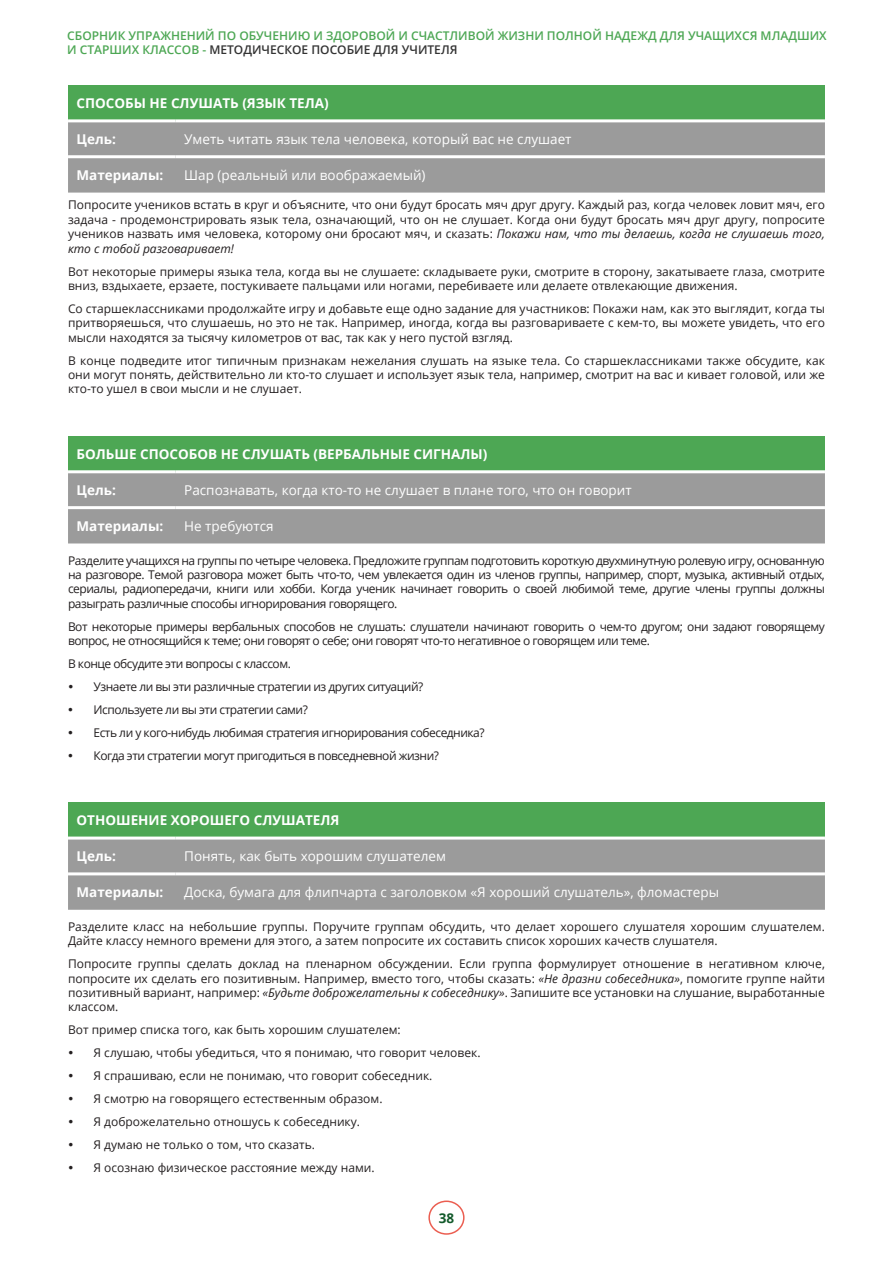
<style>
.page{position:relative;width:893px;height:1263px;background:#fff}
.page>*{position:absolute;margin:0;border:0;box-sizing:border-box;transform-origin:0 0}
.t1{font:13.5px "Open Sans";color:#fff}
.t2{font:700 13.5px "Open Sans";color:#fff}
.t3{font:700 13.5px "Open Sans";color:#135a2b}
.t4{font:12px/14.4px "Open Sans";color:#231f20;text-align:justify}
.t5{font:12px/23px "Open Sans";letter-spacing:-.04em;color:#231f20}
.t6{font:600 12px/14.4px "Open Sans";color:#4da754}
.s1{color:#333}
.s2{font-style:italic}
</style>
<div class="page">
<div style="left:428px;top:1200px;width:37px;height:35px;border:2px solid #eb5e51;border-radius:50%"></div>
<div style="left:68px;top:85px;width:757px;height:36px;background:#4da754"></div>
<div style="left:68px;top:122px;width:757px;height:71px;background:#9b9b9b"></div>
<hr style="left:68px;top:119px;width:108px;height:3px;background:#fff">
<hr style="left:176px;top:119px;width:649px;height:3px;background:#fff">
<hr style="left:68px;top:155px;width:108px;height:3px;background:#fff">
<hr style="left:176px;top:155px;width:649px;height:3px;background:#fff">
<div style="left:68px;top:436px;width:757px;height:36px;background:#4da754"></div>
<div style="left:68px;top:473px;width:757px;height:70px;background:#9b9b9b"></div>
<hr style="left:68px;top:470px;width:108px;height:3px;background:#fff">
<hr style="left:176px;top:470px;width:649px;height:3px;background:#fff">
<hr style="left:68px;top:506px;width:108px;height:3px;background:#fff">
<hr style="left:176px;top:506px;width:649px;height:3px;background:#fff">
<div style="left:68px;top:802px;width:757px;height:36px;background:#4da754"></div>
<div style="left:68px;top:839px;width:757px;height:71px;background:#9b9b9b"></div>
<hr style="left:68px;top:836px;width:108px;height:3px;background:#fff">
<hr style="left:176px;top:836px;width:649px;height:3px;background:#fff">
<hr style="left:68px;top:872px;width:108px;height:3px;background:#fff">
<hr style="left:176px;top:872px;width:649px;height:3px;background:#fff">
<p class="t6" style="left:67px;top:28px;width:761px">СБОРНИК УПРАЖНЕНИЙ ПО ОБУЧЕНИЮ И ЗДОРОВОЙ И СЧАСТЛИВОЙ ЖИЗНИ ПОЛНОЙ НАДЕЖД ДЛЯ УЧАЩИХСЯ МЛАДШИХ<br>И СТАРШИХ КЛАССОВ - <span class="s1">МЕТОДИЧЕСКОЕ ПОСОБИЕ ДЛЯ УЧИТЕЛЯ</span></p>
<p class="t2" style="left:77px;top:94px;width:254px">СПОСОБЫ НЕ СЛУШАТЬ (ЯЗЫК ТЕЛА)</p>
<p class="t2" style="left:77px;top:130px;width:41px">Цель:</p>
<p class="t1" style="left:184px;top:130px;width:389px">Уметь читать язык тела человека, который вас не слушает</p>
<p class="t2" style="left:77px;top:165px;width:88px">Материалы:</p>
<p class="t1" style="left:184px;top:166px;width:243px">Шар (реальный или воображаемый)</p>
<p class="t4" style="left:68px;top:198px;width:758px">Попросите учеников встать в круг и объясните, что они будут бросать мяч друг другу. Каждый раз, когда человек ловит мяч, его задача - продемонстрировать язык тела, означающий, что он не слушает. Когда они будут бросать мяч друг другу, попросите учеников назвать имя человека, которому они бросают мяч, и сказать: <span class="s2">Покажи нам, что ты делаешь, когда не слушаешь того, кто с тобой разговаривает!</span></p>
<p class="t4" style="left:68px;top:264px;width:758px">Вот некоторые примеры языка тела, когда вы не слушаете: складываете руки, смотрите в сторону, закатываете глаза, смотрите вниз, вздыхаете, ерзаете, постукиваете пальцами или ногами, перебиваете или делаете отвлекающие движения.</p>
<p class="t4" style="left:68px;top:301px;width:758px">Со старшеклассниками продолжайте игру и добавьте еще одно задание для участников: Покажи нам, как это выглядит, когда ты притворяешься, что слушаешь, но это не так. Например, иногда, когда вы разговариваете с кем-то, вы можете увидеть, что его мысли находятся за тысячу километров от вас, так как у него пустой взгляд.</p>
<p class="t4" style="left:68px;top:353px;width:758px">В конце подведите итог типичным признакам нежелания слушать на языке тела. Со старшеклассниками также обсудите, как они могут понять, действительно ли кто-то слушает и использует язык тела, например, смотрит на вас и кивает головой, или же кто-то ушел в свои мысли и не слушает.</p>
<p class="t2" style="left:77px;top:445px;width:412px">БОЛЬШЕ СПОСОБОВ НЕ СЛУШАТЬ (ВЕРБАЛЬНЫЕ СИГНАЛЫ)</p>
<p class="t2" style="left:77px;top:480px;width:41px">Цель:</p>
<p class="t1" style="left:184px;top:481px;width:449px">Распознавать, когда кто-то не слушает в плане того, что он говорит</p>
<p class="t2" style="left:77px;top:516px;width:88px">Материалы:</p>
<p class="t1" style="left:184px;top:517px;width:91px">Не требуются</p>
<p class="t4" style="left:68px;top:553px;width:758px">Разделите учащихся на группы по четыре человека. Предложите группам подготовить короткую двухминутную ролевую игру, основанную на разговоре. Темой разговора может быть что-то, чем увлекается один из членов группы, например, спорт, музыка, активный отдых, сериалы, радиопередачи, книги или хобби. Когда ученик начинает говорить о своей любимой теме, другие члены группы должны разыграть различные способы игнорирования говорящего.</p>
<p class="t5" style="left:68px;top:619px;width:758px;line-height:14.4px">Вот некоторые примеры вербальных способов не слушать: слушатели начинают говорить о чем-то другом; они задают говорящему вопрос, не относящийся к теме; они говорят о себе; они говорят что-то негативное о говорящем или теме.</p>
<p class="t5" style="left:93px;top:652px;width:393px;text-indent:-25px">В конце обсудите эти вопросы с классом.<br>Узнаете ли вы эти различные стратегии из других ситуаций?<br>Используете ли вы эти стратегии сами?<br>Есть ли у кого-нибудь любимая стратегия игнорирования собеседника?<br>Когда эти стратегии могут пригодиться в повседневной жизни?</p>
<p class="t2" style="left:77px;top:811px;width:264px">ОТНОШЕНИЕ ХОРОШЕГО СЛУШАТЕЛЯ</p>
<p class="t2" style="left:77px;top:847px;width:41px">Цель:</p>
<p class="t1" style="left:184px;top:847px;width:263px">Понять, как быть хорошим слушателем</p>
<p class="t2" style="left:77px;top:882px;width:88px">Материалы:</p>
<p class="t1" style="left:184px;top:883px;width:536px">Доска, бумага для флипчарта с заголовком «Я хороший слушатель», фломастеры</p>
<p class="t4" style="left:68px;top:919px;width:758px">Разделите класс на небольшие группы. Поручите группам обсудить, что делает хорошего слушателя хорошим слушателем.<br>Дайте классу немного времени для этого, а затем попросите их составить список хороших качеств слушателя.</p>
<p class="t4" style="left:68px;top:956px;width:758px">Попросите группы сделать доклад на пленарном обсуждении. Если группа формулирует отношение в негативном ключе, попросите их сделать его позитивным. Например, вместо того, чтобы сказать: <span class="s2">«Не дразни собеседника»</span>, помогите группе найти позитивный вариант, например: <span class="s2">«Будьте доброжелательны к собеседнику»</span>. Запишите все установки на слушание, выработанные классом.</p>
<p class="t4" style="left:94px;top:1018px;width:388px;line-height:23px;text-align:left;text-indent:-26px">Вот пример списка того, как быть хорошим слушателем:<br>Я слушаю, чтобы убедиться, что я понимаю, что говорит человек.<br>Я спрашиваю, если не понимаю, что говорит собеседник.<br>Я смотрю на говорящего естественным образом.<br>Я доброжелательно отношусь к собеседнику.<br>Я думаю не только о том, что сказать.<br>Я осознаю физическое расстояние между нами.</p>
<p class="t3" style="left:439px;top:1208px;width:17px">38</p>
</div>
